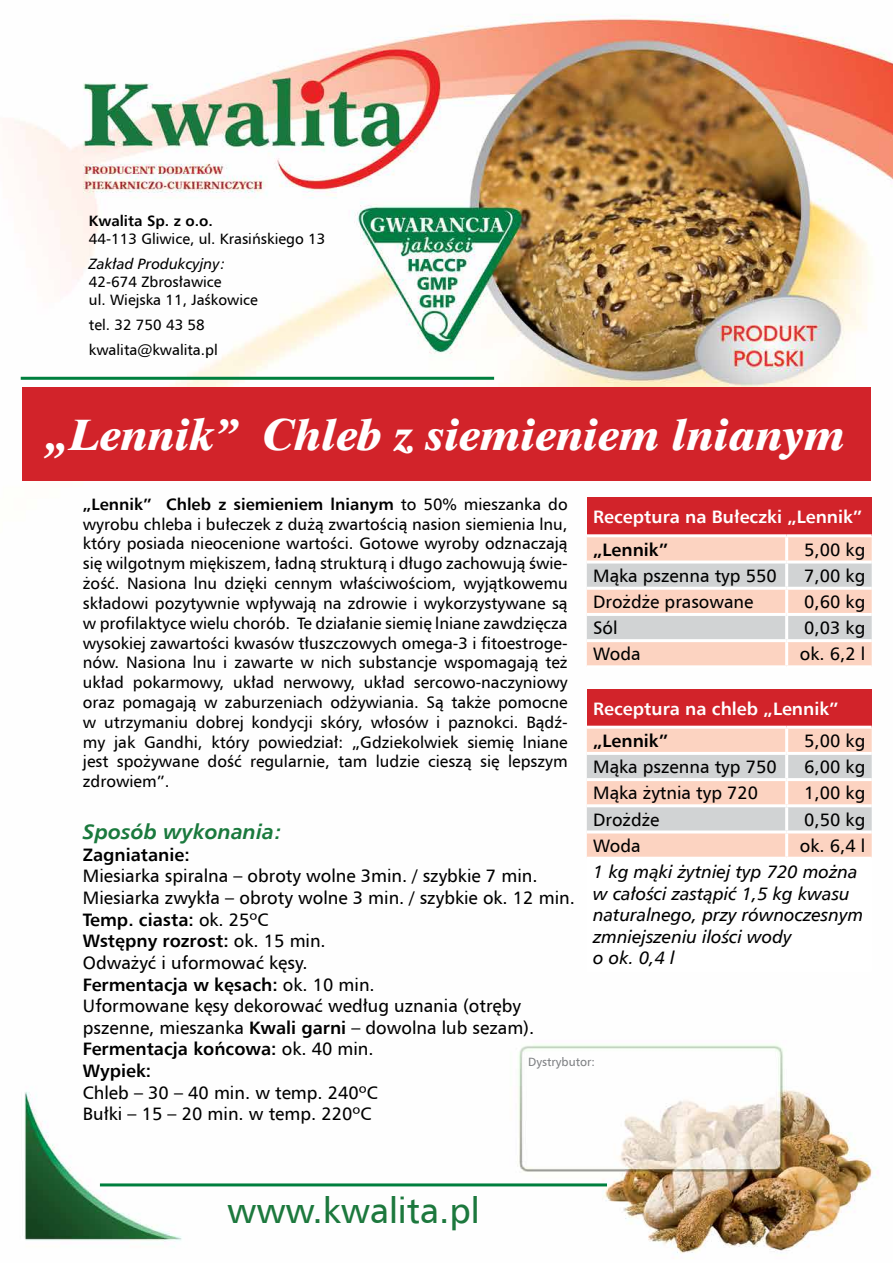
<style>
.page{position:relative;width:893px;height:1263px;background:#fff}
.page>*{position:absolute;margin:0;border:0;box-sizing:border-box;transform-origin:0 0}
.t1{font:italic 45px "Dutch 801 X Bd EU";color:#fff}
.t2{font:36px "Humnst 777 EU";color:#1c783d}
.t3{font:italic 700 21px "Humnst 777 EU";color:#1a793d}
.t4{font:18px/21.6px "Humnst 777 EU";color:#000}
.t5{font:italic 18px/21.6px "Humnst 777 EU";color:#000}
.t6{font:700 18px "Humnst 777 EU";color:#fff}
.t7{font:700 18px "Humnst 777 EU";color:#000}
.t8{font:16.5px/19.8px "Humnst 777 EU";color:#000;text-align:justify}
.t9{font:15px/18px "Humnst 777 EU";color:#000}
.t10{font:italic 15px "Humnst 777 EU";color:#000}
.t11{font:700 15px "Humnst 777 EU";color:#000}
.t12{font:12px "Humnst 777 EU";color:#808285}
.s1{font-weight:700}
</style>
<div class="page">
<img style="left:14px;top:14px;width:879px;height:1240px">
<hr style="left:21px;top:377px;width:473px;height:3px;background:#007f3e">
<hr style="left:100px;top:1183px;width:507px;height:3px;background:#007f3e">
<div style="left:22px;top:387px;width:849px;height:93px;background:#d2232a"></div>
<div style="left:587px;top:497px;width:285px;height:39px;background:#d2232a"></div>
<svg style="left:587px;top:537px;width:285px;height:128px;background:#ead3c9"></svg>
<hr style="left:587px;top:534px;width:200px;height:3px;background:#fff">
<hr style="left:787px;top:534px;width:85px;height:3px;background:#fff">
<hr style="left:785px;top:537px;width:3px;height:23px;background:#fff">
<hr style="left:587px;top:560px;width:200px;height:3px;background:#fff">
<hr style="left:787px;top:560px;width:85px;height:3px;background:#fff">
<hr style="left:785px;top:563px;width:3px;height:24px;background:#fff">
<hr style="left:587px;top:587px;width:200px;height:3px;background:#fff">
<hr style="left:787px;top:587px;width:85px;height:3px;background:#fff">
<hr style="left:785px;top:590px;width:3px;height:23px;background:#fff">
<hr style="left:587px;top:613px;width:200px;height:3px;background:#fff">
<hr style="left:787px;top:613px;width:85px;height:3px;background:#fff">
<hr style="left:785px;top:616px;width:3px;height:23px;background:#fff">
<hr style="left:587px;top:639px;width:200px;height:3px;background:#fff">
<hr style="left:787px;top:639px;width:85px;height:3px;background:#fff">
<hr style="left:785px;top:642px;width:3px;height:23px;background:#fff">
<hr style="left:587px;top:665px;width:200px;height:3px;background:#fff">
<hr style="left:787px;top:665px;width:85px;height:3px;background:#fff">
<div style="left:587px;top:689px;width:285px;height:38px;background:#d2232a"></div>
<svg style="left:587px;top:729px;width:285px;height:128px;background:#ebd3c9"></svg>
<div style="left:587px;top:858px;width:285px;height:113px;background:#fff"></div>
<hr style="left:587px;top:726px;width:200px;height:3px;background:#fff">
<hr style="left:787px;top:726px;width:85px;height:3px;background:#fff">
<hr style="left:785px;top:729px;width:3px;height:23px;background:#fff">
<hr style="left:587px;top:752px;width:200px;height:3px;background:#fff">
<hr style="left:787px;top:752px;width:85px;height:3px;background:#fff">
<hr style="left:785px;top:755px;width:3px;height:23px;background:#fff">
<hr style="left:587px;top:778px;width:200px;height:3px;background:#fff">
<hr style="left:787px;top:778px;width:85px;height:3px;background:#fff">
<hr style="left:785px;top:781px;width:3px;height:23px;background:#fff">
<hr style="left:587px;top:804px;width:200px;height:3px;background:#fff">
<hr style="left:787px;top:804px;width:85px;height:3px;background:#fff">
<hr style="left:785px;top:807px;width:3px;height:23px;background:#fff">
<hr style="left:587px;top:830px;width:200px;height:3px;background:#fff">
<hr style="left:787px;top:830px;width:85px;height:3px;background:#fff">
<hr style="left:785px;top:833px;width:3px;height:24px;background:#fff">
<hr style="left:587px;top:857px;width:200px;height:3px;background:#fff">
<hr style="left:787px;top:857px;width:85px;height:3px;background:#fff">
<hr style="left:587px;top:969px;width:200px;height:3px;background:#fff">
<hr style="left:787px;top:969px;width:85px;height:3px;background:#fff">
<p class="t11" style="left:89px;top:211px;width:126px">Kwalita Sp. z o.o.</p>
<p class="t9" style="left:89px;top:229px;width:238px">44-113 Gliwice, ul. Krasińskiego 13</p>
<p class="t10" style="left:89px;top:254px;width:138px">Zakład Produkcyjny:</p>
<p class="t9" style="left:89px;top:272px;width:170px">42-674 Zbrosławice<br>ul. Wiejska 11, Jaśkowice</p>
<p class="t9" style="left:89px;top:312px;width:130px;line-height:25.2px">tel. 32 750 43 58 kwalita@kwalita.pl</p>
<h1 class="t1" style="left:47px;top:406px;width:801px">„Lennik” Chleb z siemieniem lnianym</h1>
<p class="t8" style="left:83px;top:494px;width:486px"><span class="s1">„Lennik” Chleb z siemieniem lnianym</span> to 50% mieszanka do wyrobu chleba i bułeczek z dużą zwartością nasion siemienia lnu, który posiada nieocenione wartości. Gotowe wyroby odznaczają się wilgotnym miękiszem, ładną strukturą i długo zachowują świe&shy;żość. Nasiona lnu dzięki cennym właściwościom, wyjątkowemu składowi pozytywnie wpływają na zdrowie i wykorzystywane są w profilaktyce wielu chorób. Te działanie siemię lniane zawdzięcza wysokiej zawartości kwasów tłuszczowych omega-3 i fitoestroge&shy;nów. Nasiona lnu i zawarte w nich substancje wspomagają też układ pokarmowy, układ nerwowy, układ sercowo-naczyniowy oraz pomagają w zaburzeniach odżywiania. Są także pomocne w utrzymaniu dobrej kondycji skóry, włosów i paznokci. Bądź&shy;my jak Gandhi, który powiedział: „Gdziekolwiek siemię lniane jest spożywane dość regularnie, tam ludzie cieszą się lepszym zdrowiem”.</p>
<p class="t6" style="left:593px;top:506px;width:271px">Receptura na Bułeczki „Lennik”</p>
<p class="t7" style="left:593px;top:538px;width:76px">„Lennik”</p>
<p class="t4" style="left:804px;top:538px;width:63px">5,00 kg</p>
<p class="t4" style="left:593px;top:564px;width:185px">Mąka pszenna typ 550</p>
<p class="t4" style="left:804px;top:564px;width:63px">7,00 kg</p>
<p class="t4" style="left:593px;top:591px;width:162px">Drożdże prasowane</p>
<p class="t4" style="left:804px;top:591px;width:63px">0,60 kg</p>
<p class="t4" style="left:593px;top:617px;width:26px">Sól</p>
<p class="t4" style="left:804px;top:617px;width:63px">0,03 kg</p>
<p class="t4" style="left:593px;top:643px;width:49px">Woda</p>
<p class="t4" style="left:800px;top:643px;width:67px">ok. 6,2 l</p>
<p class="t6" style="left:593px;top:697px;width:247px">Receptura na chleb „Lennik”</p>
<p class="t7" style="left:593px;top:729px;width:76px">„Lennik”</p>
<p class="t4" style="left:804px;top:729px;width:63px">5,00 kg</p>
<p class="t4" style="left:593px;top:756px;width:185px">Mąka pszenna typ 750</p>
<p class="t4" style="left:804px;top:756px;width:63px">6,00 kg</p>
<p class="t4" style="left:593px;top:782px;width:167px">Mąka żytnia typ 720</p>
<p class="t4" style="left:804px;top:782px;width:63px">1,00 kg</p>
<p class="t4" style="left:593px;top:808px;width:68px">Drożdże</p>
<p class="t4" style="left:804px;top:808px;width:63px">0,50 kg</p>
<p class="t4" style="left:593px;top:834px;width:49px">Woda</p>
<p class="t4" style="left:800px;top:834px;width:67px">ok. 6,4 l</p>
<p class="t5" style="left:593px;top:861px;width:272px">1 kg mąki żytniej typ 720 można w całości zastąpić 1,5 kg kwasu naturalnego, przy równoczesnym zmniejszeniu ilości wody<br>o ok. 0,4 l</p>
<p class="t3" style="left:83px;top:818px;width:201px">Sposób wykonania:</p>
<p class="t7" style="left:83px;top:843px;width:108px">Zagniatanie:</p>
<p class="t4" style="left:83px;top:865px;width:493px">Miesiarka spiralna – obroty wolne 3min. / szybkie 7 min.<br>Miesiarka zwykła – obroty wolne 3 min. / szybkie ok. 12 min.<br><span class="s1">Temp. ciasta:</span> ok. 25ºC<br><span class="s1">Wstępny rozrost:</span> ok. 15 min.<br>Odważyć i uformować kęsy.<br><span class="s1">Fermentacja w kęsach:</span> ok. 10 min.<br>Uformowane kęsy dekorować według uznania (otręby pszenne, mieszanka <span class="s1">Kwali garni</span> – dowolna lub sezam).<br><span class="s1">Fermentacja końcowa:</span> ok. 40 min.<br><span class="s1">Wypiek:</span></p>
<p class="t4" style="left:83px;top:1081px;width:296px">Chleb – 30 – 40 min. w temp. 240ºC<br>Bułki – 15 – 20 min. w temp. 220ºC</p>
<p class="t12" style="left:528px;top:1054px;width:68px">Dystrybutor:</p>
<h2 class="t2" style="left:227px;top:1188px;width:254px">www.kwalita.pl</h2>
</div>
